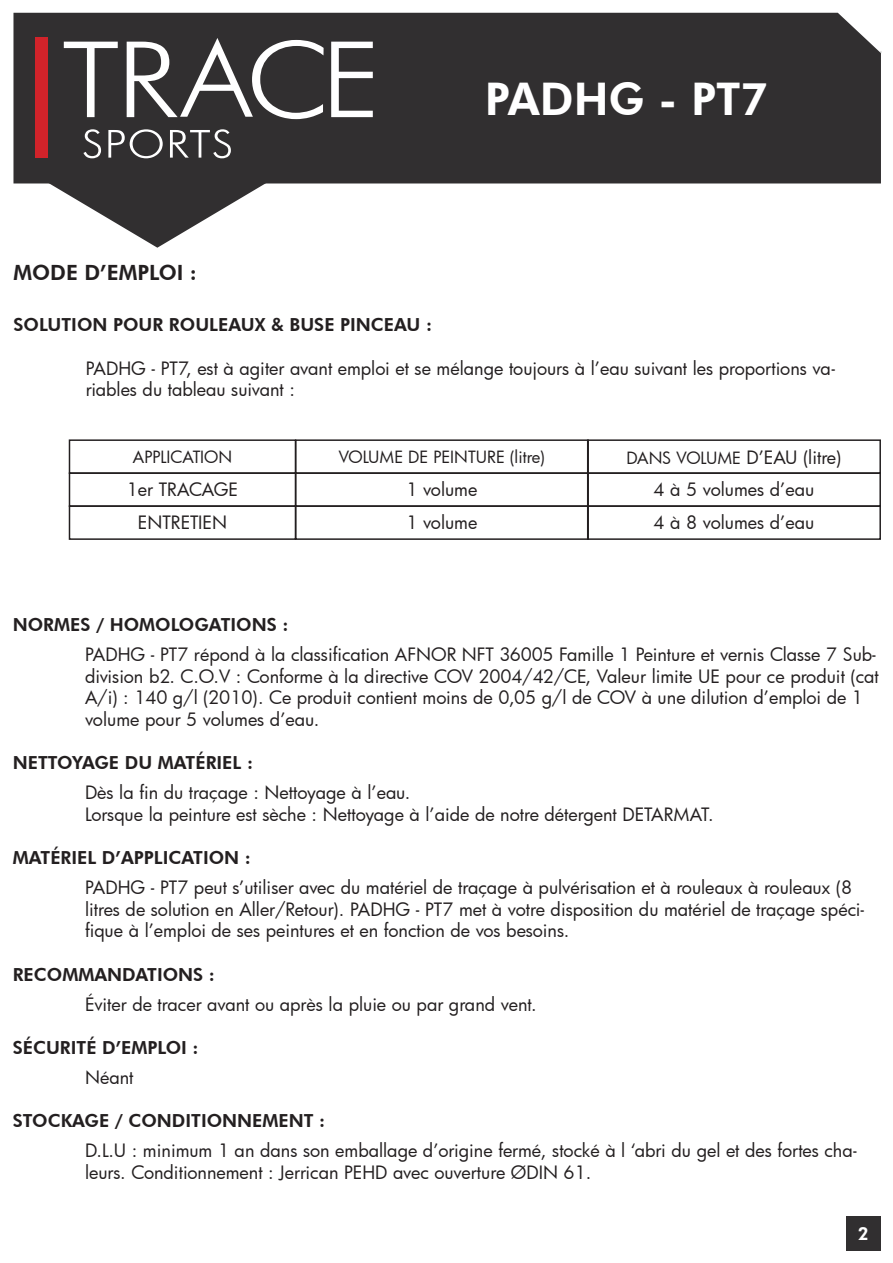
<style>
.page{position:relative;width:893px;height:1263px;background:#fff}
.page>*{position:absolute;margin:0;border:0;box-sizing:border-box;transform-origin:0 0}
.t1{font:800 45px "Futura BT";color:#fff}
.sous_titre{font:800 21px "Futura BT";color:#231f20}
.corps{font:18px/21.6px "Futura";color:#231f20}
.sous_titre-2{font:800 18px "Futura BT";color:#231f20}
.t2{font:800 18px "Futura BT";color:#fff}
.t3{font:16.5px "Futura";color:#231f20}
.s1{font-size:16.5px}
</style>
<div class="page">
<div style="left:13px;top:13px;width:868px;height:170px;background:#312f30"></div>
<svg style="left:83px;top:129px;width:18px;height:29px"></svg>
<svg style="left:108px;top:129px;width:55px;height:29px"></svg>
<svg style="left:170px;top:129px;width:61px;height:29px"></svg>
<svg style="left:64px;top:42px;width:54px;height:75px"></svg>
<svg style="left:331px;top:42px;width:42px;height:75px"></svg>
<svg style="left:127px;top:38px;width:197px;height:81px"></svg>
<svg style="left:48px;top:182px;width:219px;height:66px"></svg>
<div style="left:35px;top:38px;width:13px;height:120px;background:#d1232a"></div>
<div style="left:846px;top:1216px;width:34px;height:34px;background:#312f30"></div>
<div style="left:69px;top:439px;width:227px;height:35px;border:2px solid #231f20"></div>
<div style="left:69px;top:472px;width:227px;height:35px;border:2px solid #231f20"></div>
<div style="left:69px;top:505px;width:227px;height:35px;border:2px solid #231f20"></div>
<div style="left:295px;top:439px;width:294px;height:35px;border:2px solid #231f20"></div>
<div style="left:295px;top:472px;width:294px;height:35px;border:2px solid #231f20"></div>
<div style="left:295px;top:505px;width:294px;height:35px;border:2px solid #231f20"></div>
<div style="left:587px;top:439px;width:294px;height:35px;border:2px solid #231f20"></div>
<div style="left:587px;top:472px;width:294px;height:35px;border:2px solid #231f20"></div>
<div style="left:587px;top:505px;width:294px;height:35px;border:2px solid #231f20"></div>
<h1 class="t1" style="left:485px;top:72px;width:285px">PADHG - PT7</h1>
<p class="sous_titre" style="left:14px;top:259px;width:185px">MODE D’EMPLOI :</p>
<p class="sous_titre-2" style="left:14px;top:314px;width:420px">SOLUTION POUR ROULEAUX &amp; BUSE PINCEAU :</p>
<p class="corps" style="left:86px;top:357px;width:751px">PADHG - PT7, est à agiter avant emploi et se mélange toujours à l’eau suivant les proportions va&shy;riables du tableau suivant :</p>
<p class="t3" style="left:133px;top:446px;width:101px">APPLICATION</p>
<p class="corps" style="left:127px;top:479px;width:113px">1er TRACAGE</p>
<p class="corps" style="left:138px;top:512px;width:91px">ENTRETIEN</p>
<p class="t3" style="left:339px;top:446px;width:208px">VOLUME DE PEINTURE (litre)</p>
<p class="corps" style="left:406px;top:479px;width:73px">1 volume</p>
<p class="corps" style="left:406px;top:512px;width:73px">1 volume</p>
<p class="corps" style="left:626px;top:446px;width:216px"><span class="s1">DANS VOLUME</span> D’EAU (litre)</p>
<p class="corps" style="left:654px;top:479px;width:162px">4 à 5 volumes d’eau</p>
<p class="corps" style="left:654px;top:512px;width:162px">4 à 8 volumes d’eau</p>
<p class="sous_titre-2" style="left:13px;top:614px;width:277px">NORMES / HOMOLOGATIONS :</p>
<p class="corps" style="left:85px;top:643px;width:795px">PADHG - PT7 répond à la classification AFNOR NFT 36005 Famille 1 Peinture et vernis Classe 7 Sub&shy;division b2. C.O.V : Conforme à la directive COV 2004/42/CE, Valeur limite UE pour ce produit (cat A/i) : 140 g/l (2010). Ce produit contient moins de 0,05 g/l de COV à une dilution d’emploi de 1 volume pour 5 volumes d’eau.</p>
<p class="sous_titre-2" style="left:13px;top:752px;width:242px">NETTOYAGE DU MATÉRIEL :</p>
<p class="corps" style="left:85px;top:781px;width:327px">Dès la fin du traçage : Nettoyage à l’eau.</p>
<p class="corps" style="left:85px;top:803px;width:630px">Lorsque la peinture est sèche : Nettoyage à l’aide de notre détergent DETARMAT.</p>
<p class="sous_titre-2" style="left:13px;top:847px;width:240px">MATÉRIEL D’APPLICATION :</p>
<p class="corps" style="left:85px;top:876px;width:781px">PADHG - PT7 peut s’utiliser avec du matériel de traçage à pulvérisation et à rouleaux à rouleaux (8 litres de solution en Aller/Retour). PADHG - PT7 met à votre disposition du matériel de traçage spéci&shy;fique à l’emploi de ses peintures et en fonction de vos besoins.</p>
<p class="sous_titre-2" style="left:13px;top:963px;width:204px">RECOMMANDATIONS :</p>
<p class="corps" style="left:85px;top:993px;width:453px">Éviter de tracer avant ou après la pluie ou par grand vent.</p>
<p class="sous_titre-2" style="left:13px;top:1036px;width:187px">SÉCURITÉ D’EMPLOI :</p>
<p class="corps" style="left:85px;top:1066px;width:50px">Néant</p>
<p class="sous_titre-2" style="left:13px;top:1110px;width:314px">STOCKAGE / CONDITIONNEMENT :</p>
<p class="corps" style="left:85px;top:1139px;width:773px">D.L.U : minimum 1 an dans son emballage d’origine fermé, stocké à l ‘abri du gel et des fortes cha&shy;leurs. Conditionnement : Jerrican PEHD avec ouverture ØDIN 61.</p>
<p class="t2" style="left:858px;top:1223px;width:13px">2</p>
</div>
